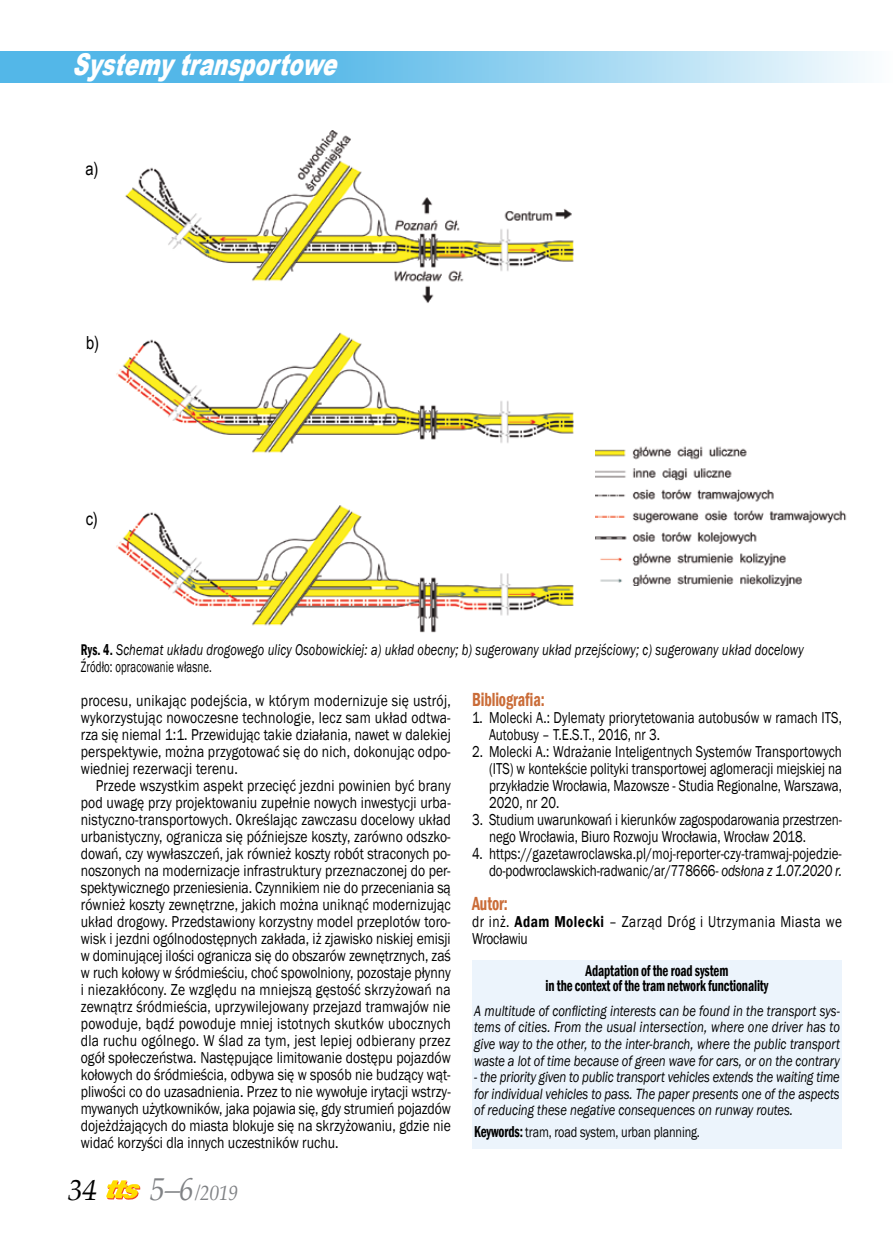
<style>
.page{position:relative;width:893px;height:1251px;background:#fff}
.page>*{position:absolute;margin:0;border:0;box-sizing:border-box;transform-origin:0 0}
.t1{font:italic 900 30px "Arial";color:#fff;scale:.71 1}
.t2{font:italic 30px "Palatino Linotype";color:#000}
.t3{font:italic 21.45px "Palatino Linotype";color:#808285;scale:.91 1}
.t4{font:600 condensed 19.5px "Franklin Gothic";letter-spacing:-.005em;color:#ca6c38;scale:.8 1}
.t5{font:18px "Arial Narrow";color:#000}
.t6{font:16.2px/17px "Franklin Gothic";color:#000;text-align:justify;scale:.84 1}
.t7{font:16.2px/17px "Franklin Gothic";color:#000;scale:.8 1}
.t8{font:16.2px/17px "Franklin Gothic";letter-spacing:.035em;color:#000;scale:.82 1}
.t9{font:600 condensed 16.05px/15px "Franklin Gothic";letter-spacing:-.01em;color:#000;text-align:center;scale:.8 1}
.t10{font:italic 15.9px "Franklin Gothic";letter-spacing:.01em;color:#000;scale:.78 1}
.t11{font:15.6px "Franklin Gothic";letter-spacing:.01em;color:#000;scale:.69 1}
.t12{font:italic 15.3px/16.5px "Franklin Gothic";color:#000;text-align:justify;scale:.82 1}
.t13{font:15px "Franklin Gothic";letter-spacing:-.01em;color:#000;scale:.81 1}
.s1{font-weight:600;font-style:normal;font-stretch:condensed}
.s2{font-size:33px}
.s3{font-style:italic}
.s4{font-weight:600}
.s5{font-weight:600;font-stretch:condensed;font-size:16.2px}
</style>
<div class="page">
<svg style="left:0;top:51px;width:865px;height:32px;background:#86ccee"></svg>
<svg style="left:106px;top:1180px;width:34px;height:19px"></svg>
<div style="left:472px;top:960px;width:370px;height:188px;background:#ecf4fc"></div>
<img style="left:116px;top:130px;width:458px;height:503px">
<img style="left:595px;top:446px;width:252px;height:139px">
<h1 class="t1" style="left:72px;top:42px;width:388px">Systemytransportowe</h1>
<p class="t5" style="left:85px;top:156px;width:14px">a)</p>
<p class="t5" style="left:86px;top:329px;width:14px">b)</p>
<p class="t5" style="left:86px;top:505px;width:14px">c)</p>
<p class="t10" style="left:81px;top:639px;width:928px"><span class="s1">Rys. 4.</span> Schemat układu drogowego ulicy Osobowickiej: a) układ obecny; b) sugerowany układ przejściowy; c) sugerowany układ docelowy</p>
<p class="t11" style="left:81px;top:656px;width:191px">Źródło: opracowanie własne.</p>
<p class="t6" style="left:81px;top:692px;width:442px">procesu, unikając podejścia, w którym modernizuje się ustrój, wykorzystując nowoczesne technologie, lecz sam układ odtwa&shy;rza się niemal 1:1. Przewidując takie działania, nawet w dalekiej perspektywie, można przygotować się do nich, dokonując odpo&shy;wiedniej rezerwacji terenu.</p>
<p class="t6" style="left:81px;top:777px;width:442px;text-indent:15px">Przede wszystkim aspekt przecięć jezdni powinien być brany pod uwagę przy projektowaniu zupełnie nowych inwestycji urba&shy;nistyczno-transportowych. Określając zawczasu docelowy układ urbanistyczny, ogranicza się późniejsze koszty, zarówno odszko&shy;dowań, czy wywłaszczeń, jak również koszty robót straconych po&shy;noszonych na modernizacje infrastruktury przeznaczonej do per&shy;spektywicznego przeniesienia. Czynnikiem nie do przeceniania są również koszty zewnętrzne, jakich można uniknąć modernizując układ drogowy. Przedstawiony korzystny model przeplotów toro&shy;wisk i jezdni ogólnodostępnych zakłada, iż zjawisko niskiej emisji w dominującej ilości ogranicza się do obszarów zewnętrznych, zaś w ruch kołowy w śródmieściu, choć spowolniony, pozostaje płynny i niezakłócony. Ze względu na mniejszą gęstość skrzyżowań na zewnątrz śródmieścia, uprzywilejowany przejazd tramwajów nie powoduje, bądź powoduje mniej istotnych skutków ubocznych dla ruchu ogólnego. W ślad za tym, jest lepiej odbierany przez ogół społeczeństwa. Następujące limitowanie dostępu pojazdów kołowych do śródmieścia, odbywa się w sposób nie budzący wąt&shy;pliwości co do uzasadnienia. Przez to nie wywołuje irytacji wstrzy&shy;mywanych użytkowników, jaka pojawia się, gdy strumień pojazdów dojeżdżających do miasta blokuje się na skrzyżowaniu, gdzie nie widać korzyści dla innych uczestników ruchu.</p>
<h1 class="t2" style="left:68px;top:1167px;width:31px">34</h1>
<h2 class="t3" style="left:150px;top:1176px;width:98px"><span class="s2">5–6</span> /2019</h2>
<p class="t4" style="left:472px;top:686px;width:92px">Bibliografia:</p>
<p class="t7" style="left:489px;top:709px;width:443px;text-indent:-17px">1. Molecki A.: Dylematy priorytetowania autobusów w ramach ITS,<br>Autobusy – T.E.S.T., 2016, nr 3.</p>
<p class="t7" style="left:489px;top:743px;width:443px;text-align:justify;text-indent:-17px">2. Molecki A.: Wdrażanie Inteligentnych Systemów Transportowych (ITS) w kontekście polityki transportowej aglomeracji miejskiej na przykładzie Wrocławia, Mazowsze - Studia Regionalne, Warszawa, 2020, nr 20.</p>
<p class="t7" style="left:489px;top:810px;width:443px;text-indent:-17px">3. Studium uwarunkowań i kierunków zagospodarowania przestrzen&shy;nego Wrocławia, Biuro Rozwoju Wrocławia, Wrocław 2018.</p>
<p class="t7" style="left:472px;top:844px;width:464px;text-align:right">4. https://gazetawroclawska.pl/moj-reporter-czy-tramwaj-pojedzie&shy;do-podwroclawskich-radwanic/ar/778666- <span class="s3">odsłona z 1.07.2020 r.</span></p>
<p class="t4" style="left:472px;top:889px;width:46px">Autor:</p>
<p class="t8" style="left:472px;top:912px;width:453px">dr inż. <span class="s4">Adam Molecki</span> – Zarząd Dróg i Utrzymania Miasta we<br>Wrocławiu</p>
<p class="t9" style="left:546px;top:962px;width:280px">Adaptation of the road system<br>in the context of the tram network functionality</p>
<p class="t12" style="left:474px;top:1002px;width:448px">A multitude of conflicting interests can be found in the transport sys&shy;tems of cities. From the usual intersection, where one driver has to give way to the other, to the inter-branch, where the public transport waste a lot of time because of green wave for cars, or on the contrary</p>
<p class="t12" style="left:474px;top:1068px;width:447px">- the priority given to public transport vehicles extends the waiting time for individual vehicles to pass. The paper presents one of the aspects of reducing these negative consequences on runway routes.</p>
<p class="t13" style="left:474px;top:1122px;width:280px"><span class="s5">Keywords:</span> tram, road system, urban planning.</p>
</div>
